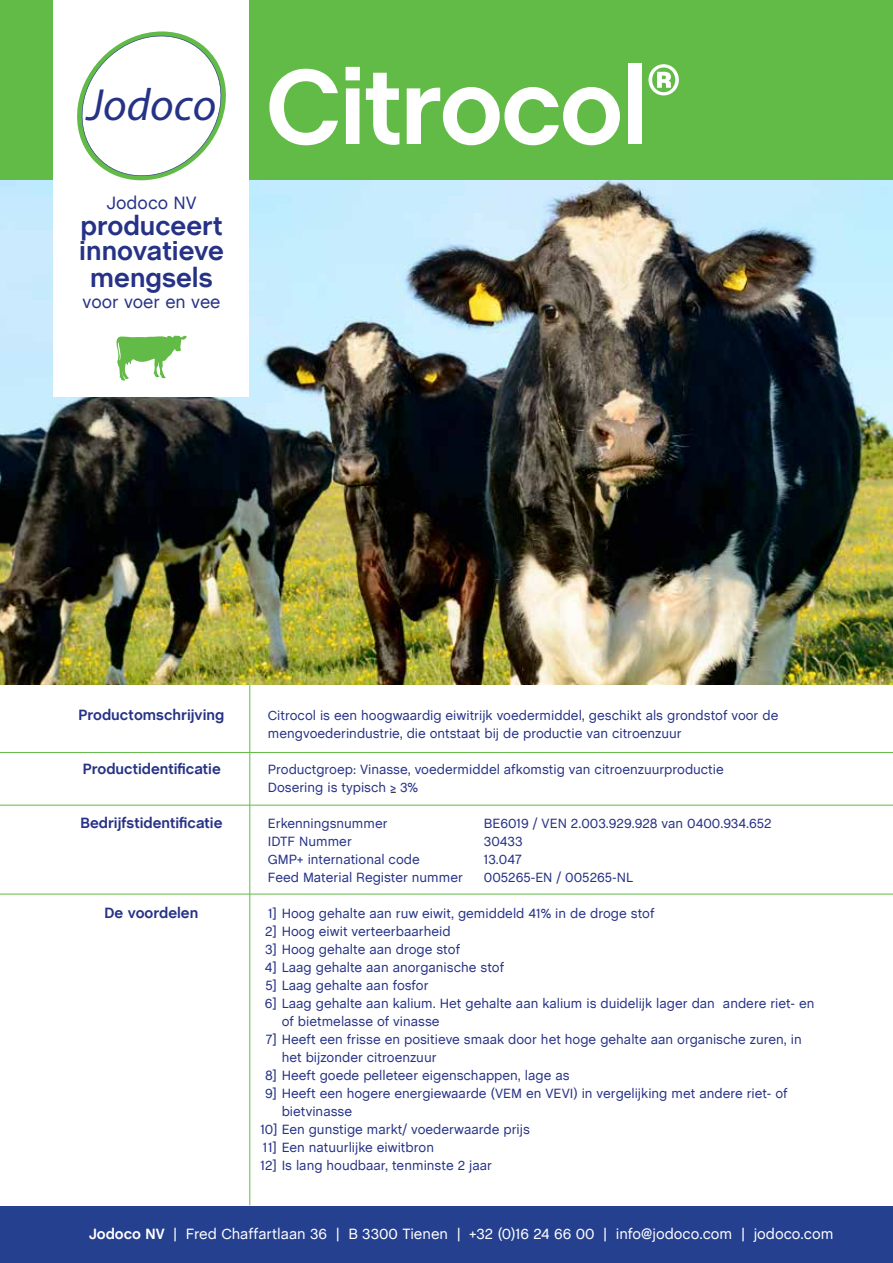
<style>
.page{position:relative;width:893px;height:1263px;background:#fff}
.page>*{position:absolute;margin:0;border:0;box-sizing:border-box;transform-origin:0 0}
.t1{font:700 108px "Chalet";letter-spacing:-.02em;color:#fff}
.t2{font:italic 45.3px "Myriad Pro";color:#263286}
.t3{font:700 27px/26.2px "Chalet";color:#263286;text-align:center}
.t4{font:18px "Chalet";color:#263286}
.t5{font:15px "Chalet";color:#fff}
.t6{font:700 15px "Chalet";color:#263286}
.t7{font:13.5px/18px "Chalet";color:#263286}
.s1{font-weight:700}
</style>
<div class="page">
<hr style="left:249px;top:100px;width:1px;height:1105px;background:#62bb46">
<hr style="left:0;top:894px;width:893px;height:1px;background:#62bb46">
<hr style="left:0;top:805px;width:893px;height:1px;background:#62bb46">
<hr style="left:0;top:752px;width:893px;height:1px;background:#62bb46">
<div style="left:0;top:1206px;width:893px;height:57px;background:#25408f"></div>
<div style="left:0;top:0;width:893px;height:185px;background:#62bb46"></div>
<img style="left:0;top:180px;width:893px;height:504px">
<div style="left:54px;top:0;width:195px;height:396px;background:#fff"></div>
<svg style="left:77px;top:31px;width:149px;height:149px"></svg>
<svg style="left:116px;top:335px;width:71px;height:46px"></svg>
<h2 class="t2" style="left:87px;top:77px;width:131px">Jodoco</h2>
<h3 class="t4" style="left:106px;top:189px;width:92px">Jodoco NV</h3>
<h3 class="t3" style="left:79px;top:214px;width:146px">produceert innovatieve mengsels</h3>
<h3 class="t4" style="left:83px;top:288px;width:139px">voor voer en vee</h3>
<h1 class="t1" style="left:266px;top:43px;width:417px">Citrocol<sup>®</sup></h1>
<p class="t6" style="left:79px;top:706px;width:147px">Productomschrijving</p>
<p class="t6" style="left:83px;top:760px;width:139px">Productidentificatie</p>
<p class="t7" style="left:268px;top:705px;width:512px">Citrocol is een hoogwaardig eiwitrijk voedermiddel, geschikt als grondstof voor de mengvoederindustrie, die ontstaat bij de productie van citroenzuur</p>
<p class="t7" style="left:268px;top:759px;width:457px">Productgroep: Vinasse, voedermiddel afkomstig van citroenzuurproductie<br>Dosering is typisch &gt; 3%</p>
<p class="t6" style="left:81px;top:814px;width:143px">Bedrijfstidentificatie</p>
<p class="t7" style="left:268px;top:813px;width:121px">Erkenningsnummer</p>
<p class="t7" style="left:484px;top:813px;width:289px">BE6019 / VEN 2.003.929.928 van 0400.934.652</p>
<p class="t7" style="left:268px;top:831px;width:85px">IDTF Nummer</p>
<p class="t7" style="left:484px;top:831px;width:40px">30433</p>
<p class="t7" style="left:268px;top:849px;width:153px">GMP+ international code</p>
<p class="t7" style="left:484px;top:849px;width:39px">13.047</p>
<p class="t7" style="left:268px;top:867px;width:197px">Feed Material Register nummer</p>
<p class="t7" style="left:484px;top:867px;width:151px">005265-EN / 005265-NL</p>
<p class="t6" style="left:105px;top:904px;width:95px">De voordelen</p>
<p class="t7" style="left:268px;top:903px;width:388px">1] Hoog gehalte aan ruw eiwit, gemiddeld 41% in de droge stof</p>
<p class="t7" style="left:265px;top:921px;width:187px">2] Hoog eiwit verteerbaarheid</p>
<p class="t7" style="left:265px;top:939px;width:196px">3] Hoog gehalte aan droge stof</p>
<p class="t7" style="left:265px;top:957px;width:241px">4] Laag gehalte aan anorganische stof</p>
<p class="t7" style="left:265px;top:975px;width:165px">5] Laag gehalte aan fosfor</p>
<p class="t7" style="left:265px;top:993px;width:551px">6] Laag gehalte aan kalium. Het gehalte aan kalium is duidelijk lager dan andere riet- en</p>
<p class="t7" style="left:282px;top:1011px;width:159px">of bietmelasse of vinasse</p>
<p class="t7" style="left:266px;top:1029px;width:538px">7] Heeft een frisse en positieve smaak door het hoge gehalte aan organische zuren, in</p>
<p class="t7" style="left:282px;top:1047px;width:156px">het bijzonder citroenzuur</p>
<p class="t7" style="left:265px;top:1065px;width:306px">8] Heeft goede pelleteer eigenschappen, lage as</p>
<p class="t7" style="left:265px;top:1083px;width:524px">9] Heeft een hogere energiewaarde (VEM en VEVI) in vergelijking met andere riet- of</p>
<p class="t7" style="left:282px;top:1101px;width:72px">bietvinasse</p>
<p class="t7" style="left:260px;top:1119px;width:271px">10] Een gunstige markt/ voederwaarde prijs</p>
<p class="t7" style="left:263px;top:1137px;width:173px">11] Een natuurlijke eiwitbron</p>
<p class="t7" style="left:261px;top:1155px;width:233px">12] Is lang houdbaar, tenminste 2 jaar</p>
<p class="t5" style="left:89px;top:1221px;width:746px"><span class="s1">Jodoco NV</span> | Fred Chaffartlaan 36 | B 3300 Tienen | +32 (0)16 24 66 00 | info@jodoco.com | jodoco.com</p>
</div>
